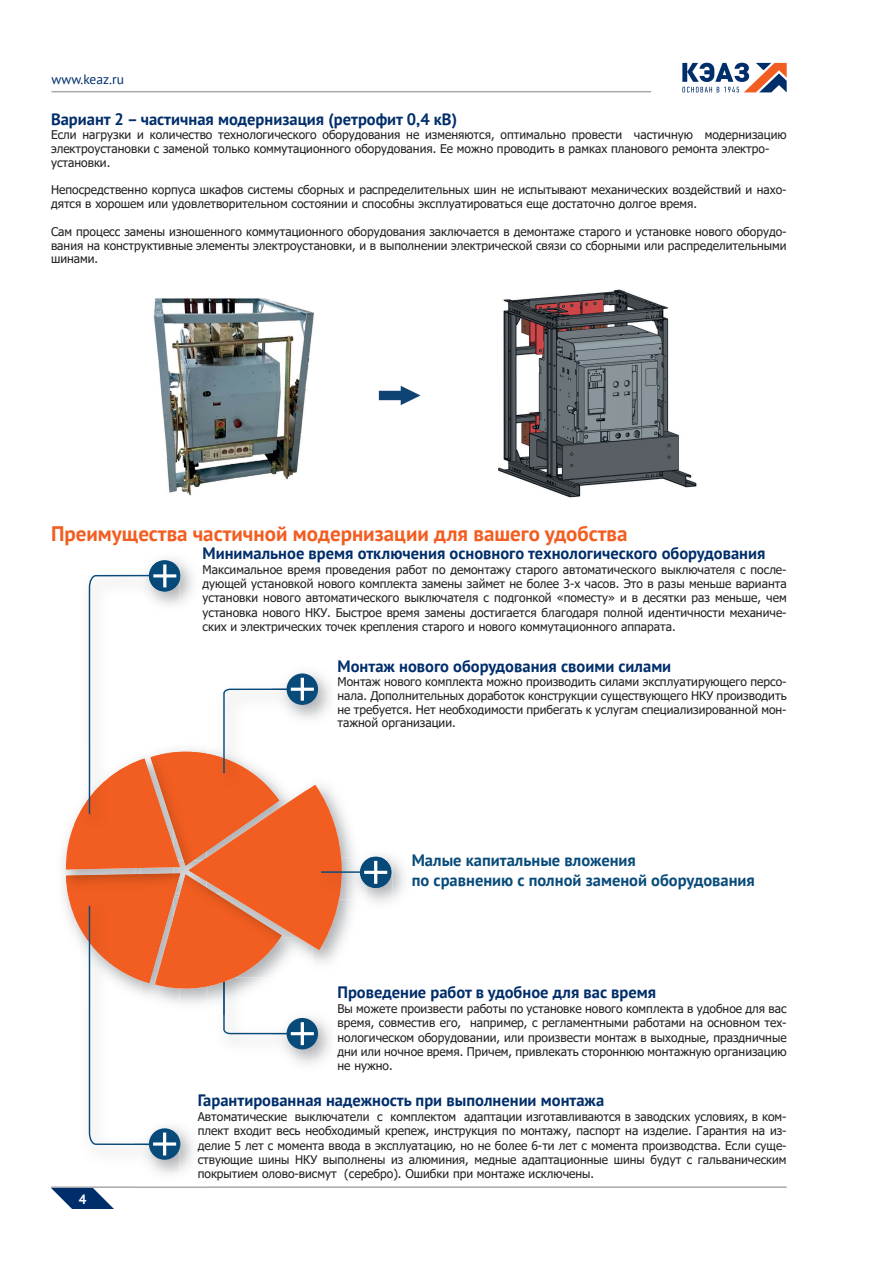
<style>
.page{position:relative;width:893px;height:1263px;background:#fff}
.page>*{position:absolute;margin:0;border:0;box-sizing:border-box;transform-origin:0 0}
.глава{font:700 21px "PT Sans";color:#f25d21}
.глава-2{font:700 16.5px "PT Sans";color:#002e6b}
.глава-3{font:700 16.5px "PT Sans";color:#084b7a}
.t1{font:13.5px "PT Sans";color:#002e6b}
.t2{font:700 13.5px "PT Sans";color:#fff}
.глава-4{font:12px/14.4px "Tahoma";color:#231f20;text-align:justify}
</style>
<div class="page">
<svg style="left:682px;top:63px;width:105px;height:29px"></svg>
<hr style="left:52px;top:91px;width:599px;height:1px;background:#a8a9ad">
<hr style="left:51px;top:1186px;width:736px;height:2px;background:#a8a9ad">
<svg style="left:51px;top:1188px;width:63px;height:21px"></svg>
<img style="left:378px;top:386px;width:43px;height:19px">
<img style="left:157px;top:559px;width:35px;height:15px">
<svg style="left:149px;top:560px;width:31px;height:32px"></svg>
<img style="left:134px;top:1155px;width:45px;height:17px">
<svg style="left:149px;top:1128px;width:31px;height:32px"></svg>
<img style="left:351px;top:843px;width:53px;height:67px">
<img style="left:351px;top:857px;width:41px;height:42px">
<img style="left:360px;top:857px;width:31px;height:31px">
<hr style="left:321px;top:871px;width:46px;height:2px;background:#084a7a">
<svg style="left:364px;top:861px;width:23px;height:23px"></svg>
<img style="left:149px;top:562px;width:30px;height:12px">
<img style="left:153px;top:564px;width:23px;height:10px">
<svg style="left:65px;top:574px;width:286px;height:581px"></svg>
<img style="left:498px;top:289px;width:199px;height:209px">
<img style="left:153px;top:298px;width:161px;height:197px">
<p class="t1" style="left:52px;top:71px;width:74px">www.keaz.ru</p>
<p class="глава-2" style="left:51px;top:109px;width:408px">Вариант 2 – частичная модернизация (ретрофит 0,4 кВ)</p>
<p class="глава-4" style="left:51px;top:129px;width:737px;line-height:13.8px">Если нагрузки и количество технологического оборудования не изменяются, оптимально провести частичную модернизацию электроустановки с заменой только коммутационного оборудования. Ее можно проводить в рамках планового ремонта электро-</p>
<p class="глава-4" style="left:51px;top:156px;width:61px">установки.</p>
<p class="глава-4" style="left:51px;top:184px;width:737px;line-height:13.8px">Непосредственно корпуса шкафов системы сборных и распределительных шин не испытывают механических воздействий и нахо&shy;дятся в хорошем или удовлетворительном состоянии и способны эксплуатироваться еще достаточно долгое время.</p>
<p class="глава-4" style="left:51px;top:225px;width:737px;line-height:13.8px">Сам процесс замены изношенного коммутационного оборудования заключается в демонтаже старого и установке нового оборудо&shy;вания на конструктивные элементы электроустановки, и в выполнении электрической связи со сборными или распределительными шинами.</p>
<p class="глава" style="left:51px;top:519px;width:578px">Преимущества частичной модернизации для вашего удобства</p>
<p class="глава-2" style="left:202px;top:543px;width:564px">Минимальное время отключения основного технологического оборудования</p>
<p class="глава-4" style="left:202px;top:563px;width:586px">Максимальное время проведения работ по демонтажу старого автоматического выключателя с после&shy;дующей установкой нового комплекта замены займет не более 3-х часов. Это в разы меньше варианта установки нового автоматического выключателя с подгонкой «поместу» и в десятки раз меньше, чем установка нового НКУ. Быстрое время замены достигается благодаря полной идентичности механиче&shy;ских и электрических точек крепления старого и нового коммутационного аппарата.</p>
<p class="глава-2" style="left:338px;top:655px;width:335px">Монтаж нового оборудования своими силами</p>
<p class="глава-4" style="left:338px;top:675px;width:451px;line-height:13.8px">Монтаж нового комплекта можно производить силами эксплуатирующего персо&shy;нала. Дополнительных доработок конструкции существующего НКУ производить не требуется. Нет необходимости прибегать к услугам специализированной мон&shy;тажной организации.</p>
<p class="глава-3" style="left:412px;top:849px;width:226px">Малые капитальные вложения</p>
<p class="глава-3" style="left:412px;top:869px;width:345px">по сравнению с полной заменой оборудования</p>
<p class="t2" style="left:79px;top:1190px;width:9px">4</p>
<p class="глава-2" style="left:338px;top:982px;width:320px">Проведение работ в удобное для вас время</p>
<p class="глава-4" style="left:338px;top:1002px;width:451px">Вы можете произвести работы по установке нового комплекта в удобное для вас время, совместив его, например, с регламентными работами на основном тех&shy;нологическом оборудовании, или произвести монтаж в выходные, праздничные дни или ночное время. Причем, привлекать стороннюю монтажную организацию не нужно.</p>
<p class="глава-2" style="left:198px;top:1090px;width:408px">Гарантированная надежность при выполнении монтажа</p>
<p class="глава-4" style="left:198px;top:1110px;width:590px">Автоматические выключатели с комплектом адаптации изготавливаются в заводских условиях, в ком&shy;плект входит весь необходимый крепеж, инструкция по монтажу, паспорт на изделие. Гарантия на из&shy;делие 5 лет с момента ввода в эксплуатацию, но не более 6-ти лет с момента производства. Если суще&shy;ствующие шины НКУ выполнены из алюминия, медные адаптационные шины будут с гальваническим покрытием олово-висмут (серебро). Ошибки при монтаже исключены.</p>
</div>
